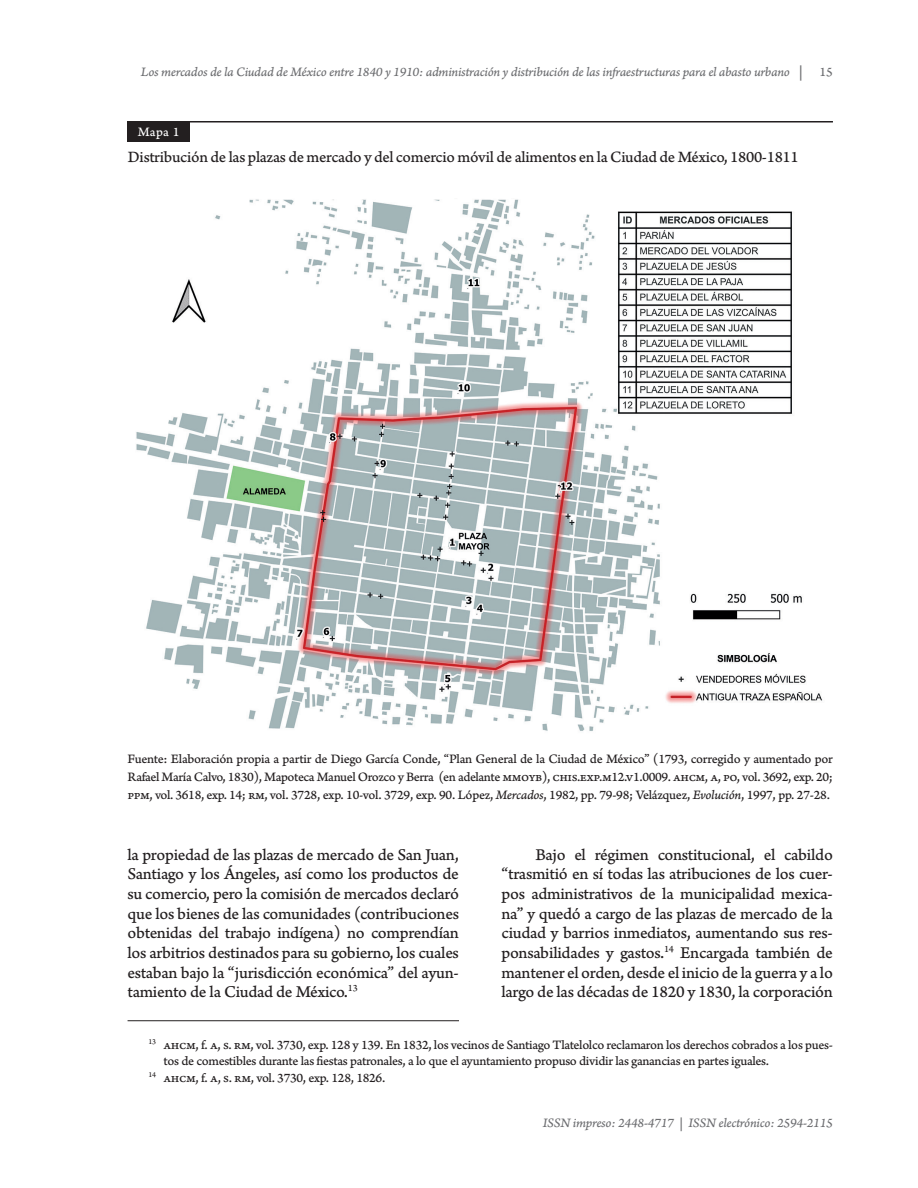
<style>
.page{position:relative;width:918px;height:1188px;background:#fff}
.page>*{position:absolute;margin:0;border:0;box-sizing:border-box;transform-origin:0 0}
.Texto{font:17.25px/19.6px "Arno Pro Caption";letter-spacing:-.025em;color:#231f20;text-align:justify}
.texto_imagen{font:16.5px "Arno Pro Caption";letter-spacing:-.02em;color:#231f20}
.fuente_imagen{font:13.5px/18px "Arno Pro Caption";letter-spacing:-.02em;color:#231f20;text-align:justify}
.Nota_al_pie{font:13.5px/16.5px "Arno Pro Caption";letter-spacing:-.025em;color:#231f20}
.t1{font:13.5px "Arno Pro Italic Caption";letter-spacing:-.025em;color:#6c6d70}
.Numero_de_tabla{font:13.5px "Arno Pro Caption";color:#fff}
.s1{font-family:"Arno Pro Caption";font-size:15px}
.s2{font-family:"Arno Pro Caption"}
.s3{font-family:"Arno Pro Italic Caption"}
</style>
<div class="page">
<hr style="left:128px;top:1020px;width:331px;height:1px;background:#231f20">
<img style="left:136px;top:199px;width:687px;height:532px">
<hr style="left:128px;top:121px;width:705px;height:2px;background:#231f20">
<div style="left:128px;top:121px;width:62px;height:21px;background:#231f20"></div>
<p class="t1" style="left:141px;top:64px;width:694px">Los mercados de la Ciudad de México entre 1840 y 1910: administración y distribución de las infraestructuras para el abasto urbano <span class="s1">|</span> <span class="s2">15</span></p>
<p class="Numero_de_tabla" style="left:138px;top:124px;width:43px">Mapa 1</p>
<p class="texto_imagen" style="left:128px;top:147px;width:672px">Distribución de las plazas de mercado y del comercio móvil de alimentos en la Ciudad de México, 1800-1811</p>
<p class="fuente_imagen" style="left:128px;top:751px;width:707px">Fuente: Elaboración propia a partir de Diego García Conde, “Plan General de la Ciudad de México” (1793, corregido y aumentado por Rafael María Calvo, 1830), Mapoteca Manuel Orozco y Berra (en adelante mmoyb), chis.exp.m12.v1.0009. ahcm, a, po, vol. 3692, exp. 20; ppm, vol. 3618, exp. 14; rm, vol. 3728, exp. 10-vol. 3729, exp. 90. López, <span class="s3">Mercados</span>, 1982, pp. 79-98; Velázquez, <span class="s3">Evolución</span>, 1997, pp. 27-28.</p>
<p class="Texto" style="left:128px;top:845px;width:333px">la propiedad de las plazas de mercado de San Juan, Santiago y los Ángeles, así como los productos de su comercio, pero la comisión de mercados declaró que los bienes de las comunidades (contribuciones obtenidas del trabajo indígena) no comprendían los arbitrios destinados para su gobierno, los cuales estaban bajo la “jurisdicción económica” del ayun&shy;tamiento de la Ciudad de México.<sup>13</sup></p>
<p class="Texto" style="left:502px;top:845px;width:333px;text-indent:34px">Bajo el régimen constitucional, el cabildo “trasmitió en sí todas las atribuciones de los cuer&shy;pos administrativos de la municipalidad mexica&shy;na” y quedó a cargo de las plazas de mercado de la ciudad y barrios inmediatos, aumentando sus res&shy;ponsabilidades y gastos.<sup>14</sup> Encargada también de mantener el orden, desde el inicio de la guerra y a lo largo de las décadas de 1820 y 1830, la corporación</p>
<p class="Nota_al_pie" style="left:164px;top:1037px;width:671px;text-indent:-15px"><sup>13</sup> ahcm, f. a, s. rm, vol. 3730, exp. 128 y 139. En 1832, los vecinos de Santiago Tlatelolco reclamaron los derechos cobrados a los pues&shy;tos de comestibles durante las fiestas patronales, a lo que el ayuntamiento propuso dividir las ganancias en partes iguales.</p>
<p class="Nota_al_pie" style="left:149px;top:1070px;width:238px"><sup>14</sup> ahcm, f. a, s. rm, vol. 3730, exp. 128, 1826.</p>
<p class="t1" style="left:543px;top:1115px;width:292px">ISSN impreso: 2448-4717 | ISSN electrónico: 2594-2115</p>
</div>
